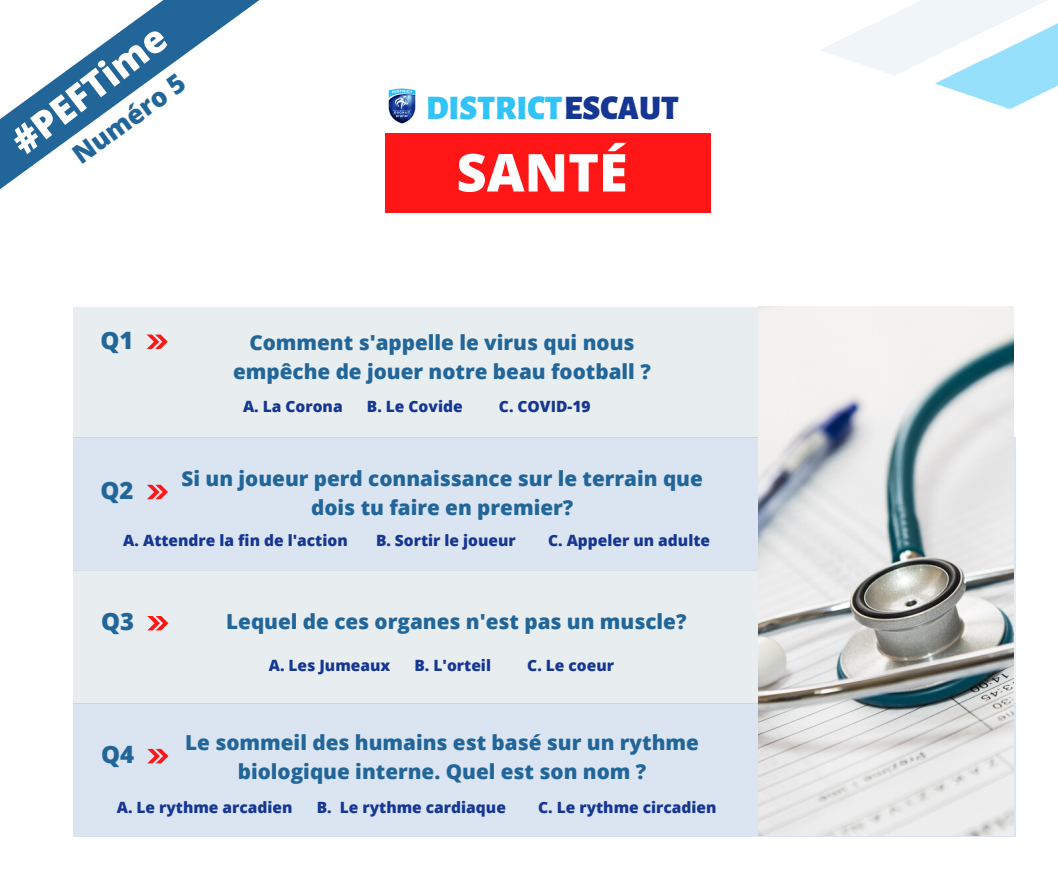
<style>
.page{position:relative;width:1058px;height:887px;background:#fff}
.page>*{position:absolute;margin:0;border:0;box-sizing:border-box;transform-origin:0 0}
.t1{font:800 52.2px "Open Sans";color:#fff}
.t2{font:800 49.2px "Open Sans";color:#fff}
.t3{font:800 37.5px "Open Sans";color:#fff}
.t4{font:900 33.9px "Alegreya Sans SC";color:#32c3f8}
.t5{font:800 26.1px "Open Sans";color:#269}
.t6{font:800 23.85px "Open Sans";color:#269}
.t7{font:800 20.7px/28.8px "Open Sans";color:#269;text-align:center}
.t8{font:800 15.45px "Open Sans";color:#153692}
.s1{color:#153692}
</style>
<div class="page">
<div style="left:73px;top:307px;width:940px;height:130px;background:#e8edf0"></div>
<svg style="left:821px;top:0;width:237px;height:109px"></svg>
<svg style="left:0;top:0;width:456px;height:189px"></svg>
<svg style="left:147px;top:334px;width:21px;height:15px"></svg>
<img style="left:385px;top:89px;width:32px;height:36px">
<div style="left:385px;top:134px;width:325px;height:79px;background:#ff1616"></div>
<div style="left:73px;top:437px;width:942px;height:133px;background:#dbe4f1"></div>
<div style="left:73px;top:570px;width:942px;height:133px;background:#e8edf0"></div>
<div style="left:73px;top:703px;width:942px;height:133px;background:#dbe4f1"></div>
<img style="left:759px;top:307px;width:254px;height:528px">
<svg style="left:147px;top:485px;width:21px;height:14px"></svg>
<svg style="left:147px;top:616px;width:21px;height:14px"></svg>
<svg style="left:147px;top:748px;width:21px;height:15px"></svg>
<h3 class="t3" style="left:0;top:125px;width:186px;rotate:-38deg">#PEFTime</h3>
<p class="t5" style="left:65px;top:142px;width:134px;rotate:-36deg">Numéro 5</p>
<h3 class="t4" style="left:426px;top:89px;width:254px">DISTRICT<span class="s1">ESCAUT</span></h3>
<h2 class="t2" style="left:374px;top:140px;width:338px">Culture FOOT</h2>
<h1 class="t1" style="left:456px;top:136px;width:173px">SANTÉ</h1>
<p class="t6" style="left:100px;top:323px;width:35px">Q1</p>
<p class="t7" style="left:233px;top:328px;width:419px">Comment s'appelle le virus qui nous empêche de jouer notre beau football ?</p>
<p class="t8" style="left:243px;top:395px;width:101px">A. La Corona</p>
<p class="t8" style="left:367px;top:395px;width:97px">B. Le Covide</p>
<p class="t8" style="left:499px;top:395px;width:93px">C. COVID-19</p>
<p class="t6" style="left:101px;top:473px;width:35px">Q2</p>
<p class="t7" style="left:181px;top:463px;width:523px">Si un joueur perd connaissance sur le terrain que dois tu faire en premier?</p>
<p class="t8" style="left:123px;top:529px;width:226px">A. Attendre la fin de l'action</p>
<p class="t8" style="left:376px;top:529px;width:141px">B. Sortir le joueur</p>
<p class="t8" style="left:548px;top:529px;width:163px">C. Appeler un adulte</p>
<p class="t6" style="left:101px;top:604px;width:35px">Q3</p>
<p class="t7" style="left:226px;top:606px;width:462px">Lequel de ces organes n'est pas un muscle?</p>
<p class="t8" style="left:269px;top:654px;width:123px">A. Les Jumeaux</p>
<p class="t8" style="left:414px;top:654px;width:78px">B. L'orteil</p>
<p class="t8" style="left:527px;top:654px;width:88px">C. Le coeur</p>
<p class="t6" style="left:101px;top:737px;width:35px">Q4</p>
<p class="t7" style="left:185px;top:727px;width:515px">Le sommeil des humains est basé sur un rythme biologique interne. Quel est son nom ?</p>
<p class="t8" style="left:117px;top:796px;width:177px">A. Le rythme arcadien</p>
<p class="t8" style="left:317px;top:796px;width:191px">B. Le rythme cardiaque</p>
<p class="t8" style="left:538px;top:796px;width:180px">C. Le rythme circadien</p>
</div>
